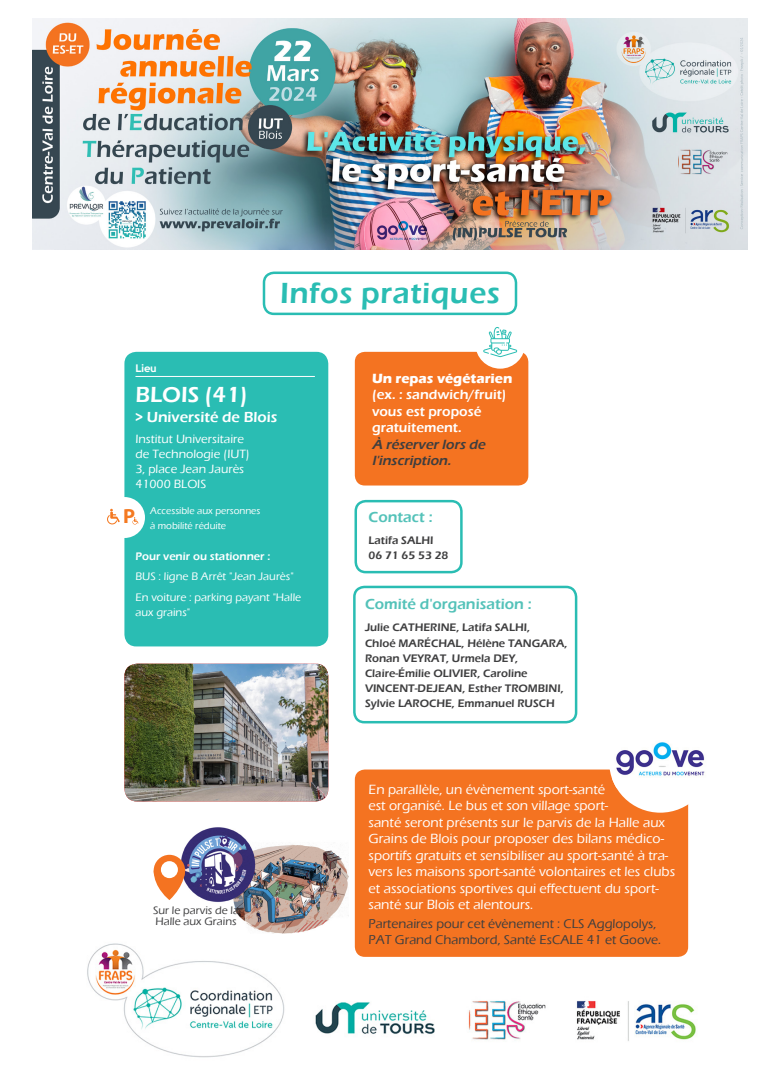
<style>
.page{position:relative;width:780px;height:1088px;background:#fff}
.page>*{position:absolute;margin:0;border:0;box-sizing:border-box;transform-origin:0 0}
.t1{font:600 30px "Eras ITC";letter-spacing:.02em;color:#2abdb3}
.t2{font:600 22.5px "Eras ITC";color:#fff}
.t3{font:700 20.5px "Myriad Pro";color:#f47921}
.t4{font:600 15.25px "Eras ITC";color:#54c2b9}
.t5{font:600 15px "Eras ITC";color:#fff}
.t6{font:500 13.75px/16.5px "Eras ITC";color:#fff}
.t7{font:600 13.75px/16.5px "Eras ITC";color:#fff}
.t8{font:italic 600 13.75px/16.5px "Eras ITC";color:#3e3e3f}
.t9{font:700 13.75px "Eras ITC";color:#fff}
.t10{font:500 13.12px/15.8px "Eras ITC";color:#3e3e3f}
.t11{font:500 12.38px/15.2px "Eras ITC";color:#fff}
.t12{font:600 11.25px/15.2px "Eras ITC";color:#3e3e3f}
.t13{font:500 11.25px/20.6px "Eras ITC";color:#fff}
.t14{font:500 11.25px/11.2px "Eras ITC";color:#3e3e3f}
.t15{font:600 11.25px "Eras ITC";color:#fff}
.t16{font:500 10px/15.2px "Eras ITC";color:#fff}
.t17{font:500 9.5px "Keep Calm";color:#fff}
</style>
<div class="page">
<img style="left:87px;top:938px;width:609px;height:120px">
<div style="left:263px;top:271px;width:254px;height:44px;border:2px solid #2abdb3;border-radius:10px"></div>
<div style="left:355px;top:352px;width:173px;height:133px;background:#f47321;border-radius:10px"></div>
<div style="left:355px;top:769px;width:333px;height:188px;background:#f47321;border-radius:10px"></div>
<div style="left:354px;top:500px;width:108px;height:73px;border:2px solid #2abdb3;border-radius:10px"></div>
<div style="left:353px;top:586px;width:224px;height:137px;border:2px solid #2abdb3;border-radius:10px"></div>
<div style="left:124px;top:352px;width:204px;height:294px;background:#2abdb3;border-radius:12px"></div>
<hr style="left:135px;top:376px;width:180px;height:1px;background:#fff">
<img style="left:124px;top:664px;width:204px;height:137px">
<div style="left:104px;top:497px;width:41px;height:41px;background:#fff;border-radius:50%"></div>
<div style="left:475px;top:319px;width:50px;height:50px;background:#fff;border-radius:50%"></div>
<svg style="left:483px;top:327px;width:34px;height:30px"></svg>
<svg style="left:107px;top:509px;width:13px;height:15px"></svg>
<svg style="left:132px;top:517px;width:6px;height:7px"></svg>
<img style="left:181px;top:827px;width:168px;height:106px">
<img style="left:32px;top:18px;width:715px;height:231px">
<div style="left:609px;top:710px;width:102px;height:103px;background:#fff;border-radius:50%"></div>
<img style="left:612px;top:742px;width:93px;height:46px">
<div style="left:154px;top:855px;width:31px;height:31px;background:#f47321;border-radius:50%"></div>
<svg style="left:154px;top:872px;width:31px;height:28px"></svg>
<div style="left:161px;top:861px;width:17px;height:17px;background:#fff;border-radius:50%"></div>
<h1 class="t1" style="left:280px;top:276px;width:221px">Infos pratiques</h1>
<p class="t17" style="left:135px;top:360px;width:23px">Lieu</p>
<h2 class="t2" style="left:135px;top:381px;width:114px">BLOIS (41)</h2>
<p class="t5" style="left:135px;top:409px;width:143px">&gt; Université de Blois</p>
<p class="t11" style="left:135px;top:431px;width:116px">Institut Universitaire de Technologie (IUT)<br>3, place Jean Jaurès<br>41000 BLOIS</p>
<p class="t16" style="left:150px;top:503px;width:112px">Accessible aux personnes à mobilité réduite</p>
<p class="t15" style="left:135px;top:550px;width:136px">Pour venir ou stationner :</p>
<p class="t13" style="left:135px;top:566px;width:167px">BUS : ligne B Arrêt "Jean Jaurès"<br>En voiture : parking payant "Halle</p>
<p class="t13" style="left:135px;top:602px;width:56px">aux grains"</p>
<h3 class="t3" style="left:123px;top:502px;width:14px">P</h3>
<p class="t14" style="left:153px;top:904px;width:87px">Sur le parvis de la<br>Halle aux Grains</p>
<p class="t9" style="left:372px;top:370px;width:142px">Un repas végétarien</p>
<p class="t7" style="left:372px;top:387px;width:136px">(ex. : sandwich/fruit) vous est proposé gratuitement.</p>
<p class="t8" style="left:372px;top:436px;width:117px">À réserver lors de l'inscription.</p>
<p class="t4" style="left:368px;top:508px;width:66px">Contact :</p>
<p class="t12" style="left:368px;top:533px;width:81px">Latifa SALHI<br>06 71 65 53 28</p>
<p class="t4" style="left:365px;top:595px;width:168px">Comité d'organisation :</p>
<p class="t12" style="left:365px;top:620px;width:204px">Julie CATHERINE, Latifa SALHI,<br>Chloé MARÉCHAL, Hélène TANGARA,<br>Ronan VEYRAT, Urmela DEY,<br>Claire-Émilie OLIVIER, Caroline<br>Vincent</p>
<p class="t12" style="left:365px;top:681px;width:200px;text-indent:97px">, Esther TROMBINI,<br>Sylvie LAROCHE, Emmanuel RUSCH</p>
<p class="t12" style="left:414px;top:681px;width:20px">-Dejean</p>
<p class="t6" style="left:368px;top:781px;width:308px">En parallèle, un évènement sport-santé<br>est organisé. Le bus et son village sport-<br>santé seront présents sur le parvis de la Halle aux Grains de Blois pour proposer des bilans médico&shy;sportifs gratuits et sensibiliser au sport-santé à tra&shy;vers les maisons sport-santé volontaires et les clubs et associations sportives qui effectuent du sport&shy;santé sur Blois et alentours.</p>
<p class="t10" style="left:368px;top:916px;width:294px">Partenaires pour cet évènement : CLS Agglopolys,<br>PAT Grand Chambord, Santé EsCALE 41 et Goove.</p>
</div>
